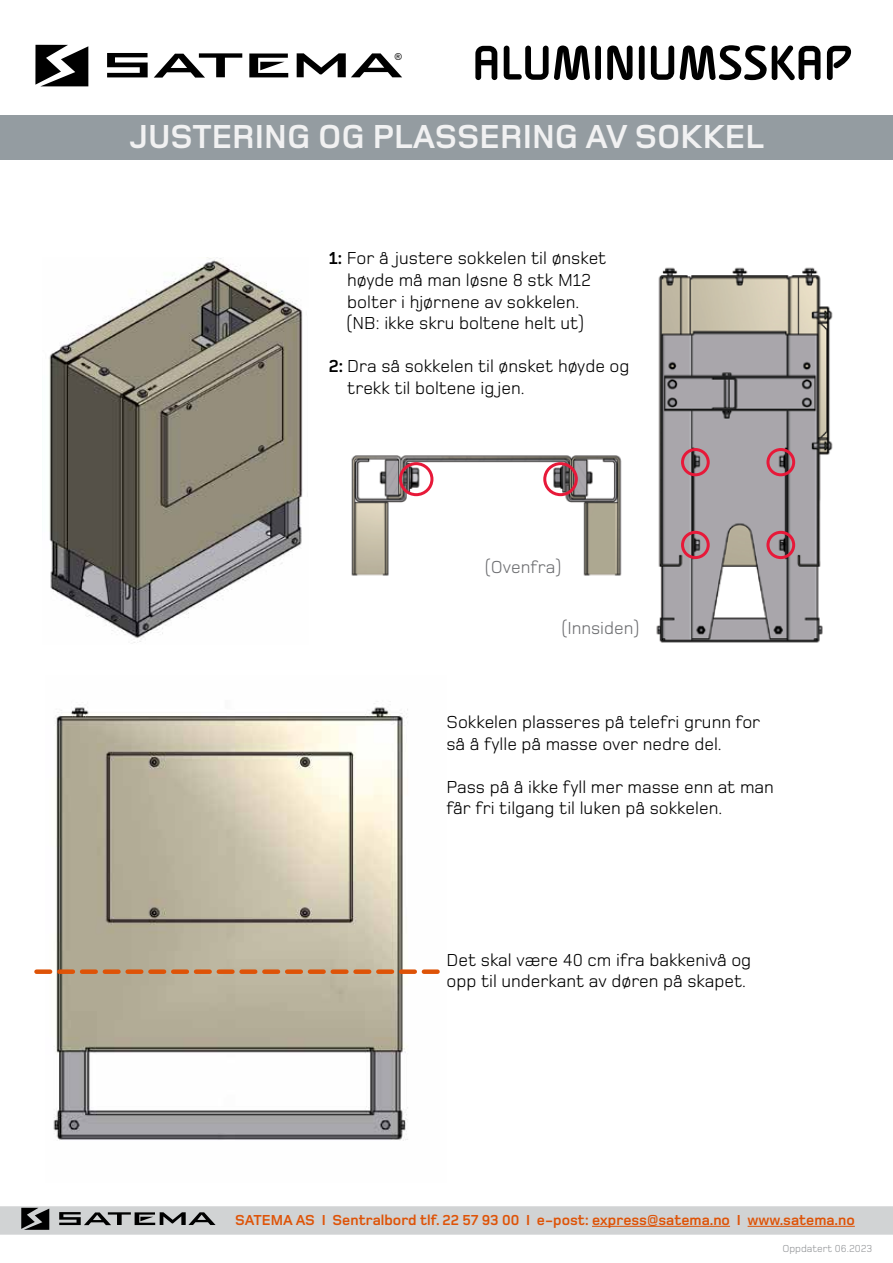
<style>
.page{position:relative;width:893px;height:1263px;background:#fff}
.page>*{position:absolute;margin:0;border:0;box-sizing:border-box;transform-origin:0 0}
.t1{font:700 52.5px "Alega";color:#000}
.t2{font:700 34.5px "Foundry Monoline";color:#f1f1f2}
.t3{font:18px/21.6px "Foundry Monoline";color:#000}
.t4{font:18px "Foundry Monoline";color:#6d6e71}
.t5{font:700 15px "Foundry Monoline";color:#de5307}
.t6{font:10.5px "Foundry Monoline";color:#939598}
.t7{font:9.6px "Arial";color:#000}
.s1{font-weight:700}
</style>
<div class="page">
<svg style="left:35px;top:45px;width:53px;height:41px"></svg>
<svg style="left:107px;top:53px;width:41px;height:24px"></svg>
<svg style="left:154px;top:53px;width:88px;height:25px"></svg>
<svg style="left:297px;top:53px;width:105px;height:24px"></svg>
<svg style="left:249px;top:54px;width:39px;height:23px"></svg>
<svg style="left:0;top:1206px;width:893px;height:29px"></svg>
<hr style="left:592px;top:1226px;width:138px;height:1px;background:#de5307">
<hr style="left:748px;top:1226px;width:107px;height:1px;background:#de5307">
<div style="left:0;top:115px;width:893px;height:44px;background:#949ca1"></div>
<img style="left:49px;top:257px;width:254px;height:386px">
<img style="left:656px;top:267px;width:177px;height:376px">
<img style="left:351px;top:455px;width:271px;height:121px">
<svg style="left:397px;top:446px;width:400px;height:115px"></svg>
<img style="left:53px;top:701px;width:387px;height:440px">
<svg style="left:36px;top:969px;width:402px;height:5px"></svg>
<p class="t7" style="left:395px;top:50px;width:9px">®</p>
<h1 class="t1" style="left:472px;top:36px;width:380px">ALUMINIUMSSKAP</h1>
<h2 class="t2" style="left:129px;top:118px;width:636px">JUSTERING OG PLASSERING AV SOKKEL</h2>
<p class="t3" style="left:329px;top:248px;width:279px;text-align:center"><span class="s1">1:</span> For å justere sokkelen til ønsket høyde må man løsne 8 stk M12 bolter i hjørnene av sokkelen.<br>(NB: ikke skru boltene helt ut)</p>
<p class="t3" style="left:347px;top:356px;width:284px;text-indent:-18px"><span class="s1">2:</span> Dra så sokkelen til ønsket høyde og trekk til boltene ig jen.</p>
<p class="t4" style="left:485px;top:557px;width:77px">(Ovenfra)</p>
<p class="t4" style="left:562px;top:618px;width:78px">(Innsiden)</p>
<p class="t3" style="left:446px;top:711px;width:315px">Sokkelen plasseres på telefri grunn for så å fylle på masse over nedre del.</p>
<p class="t3" style="left:446px;top:776px;width:329px">Pass på å ikke fyll mer masse enn at man får fri tilgang til luken på sokkelen.</p>
<p class="t3" style="left:446px;top:949px;width:306px">Det skal være 40 cm ifra bakkenivå og opp til underkant av døren på skapet.</p>
<p class="t5" style="left:235px;top:1212px;width:621px">SATEMA AS I Sentralbord tlf. 22 57 93 00 I e-post: express@satema.no I www.satema.no</p>
<p class="t6" style="left:782px;top:1243px;width:92px">Oppdatert 06.2023</p>
</div>
